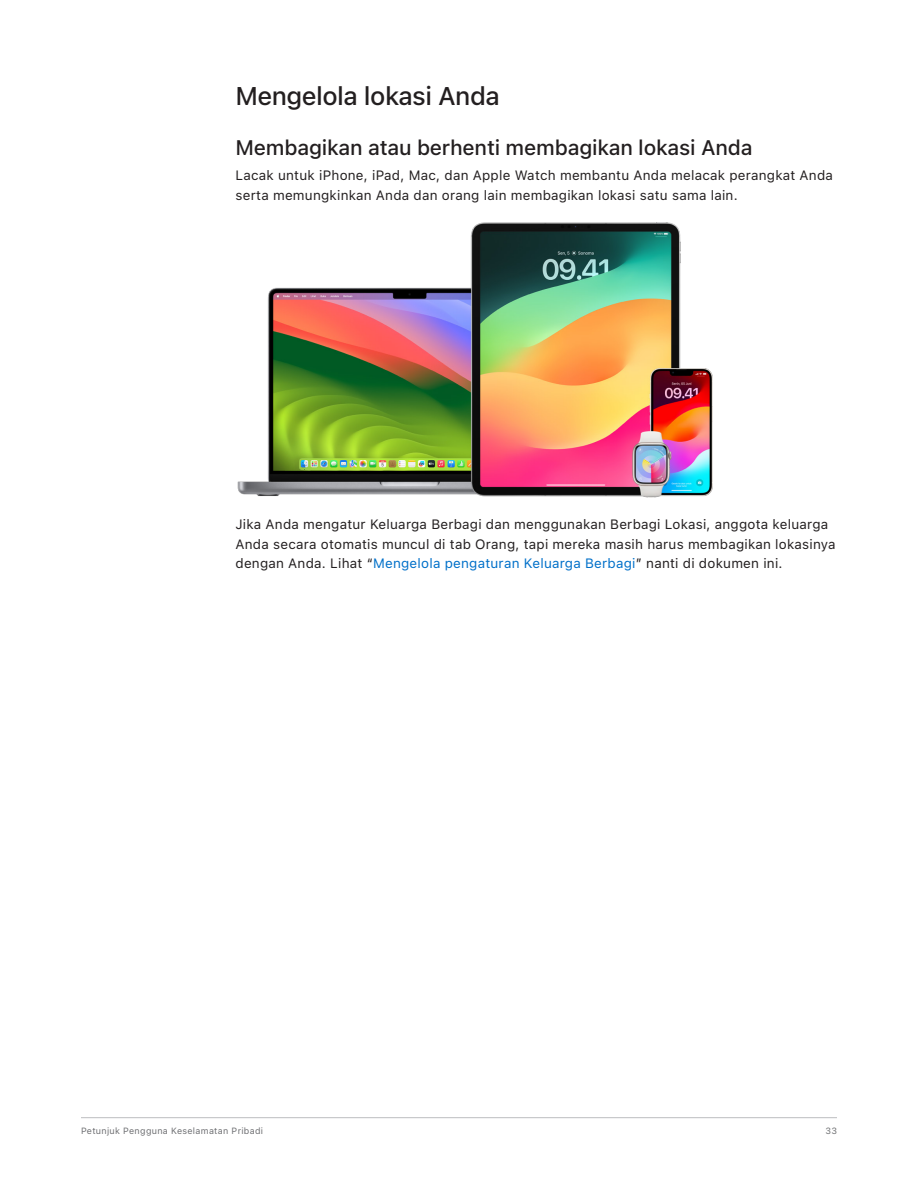
<style>
.page{position:relative;width:918px;height:1188px;background:#fff}
.page>*{position:absolute;margin:0;border:0;box-sizing:border-box;transform-origin:0 0}
.t1{font:500 25.5px "SF Pro Text";letter-spacing:-.02em;color:#231f20}
.t2{font:500 21px "SF Pro Text";letter-spacing:-.01em;color:#231f20}
.Body{font:13.5px/19.5px "SF Pro Text";letter-spacing:.015em;color:#231f20}
.t3{font:9px "SF Pro Text";letter-spacing:.035em;color:#6c6d70}
.s1{color:#0070c9}
</style>
<div class="page">
<hr style="left:81px;top:1117px;width:756px;height:1px;background:#bcbdc0">
<img style="left:237px;top:222px;width:476px;height:276px">
<h2 class="t1" style="left:236px;top:82px;width:266px">Mengelola lokasi Anda</h2>
<h3 class="t2" style="left:236px;top:135px;width:519px">Membagikan atau berhenti membagikan lokasi Anda</h3>
<p class="Body" style="left:236px;top:166px;width:599px">Lacak untuk iPhone, iPad, Mac, dan Apple Watch membantu Anda melacak perangkat Anda serta memungkinkan Anda dan orang lain membagikan lokasi satu sama lain.</p>
<p class="Body" style="left:236px;top:515px;width:602px">Jika Anda mengatur Keluarga Berbagi dan menggunakan Berbagi Lokasi, anggota keluarga<br>Anda secara otomatis muncul di tab Orang, tapi mereka masih harus membagikan lokasinya dengan Anda. Lihat “<span class="s1">Mengelola pengaturan Keluarga Berbagi</span>” nanti di dokumen ini.</p>
<p class="t3" style="left:81px;top:1125px;width:184px">Petunjuk Pengguna Keselamatan Pribadi</p>
<p class="t3" style="left:825px;top:1125px;width:13px">33</p>
</div>
